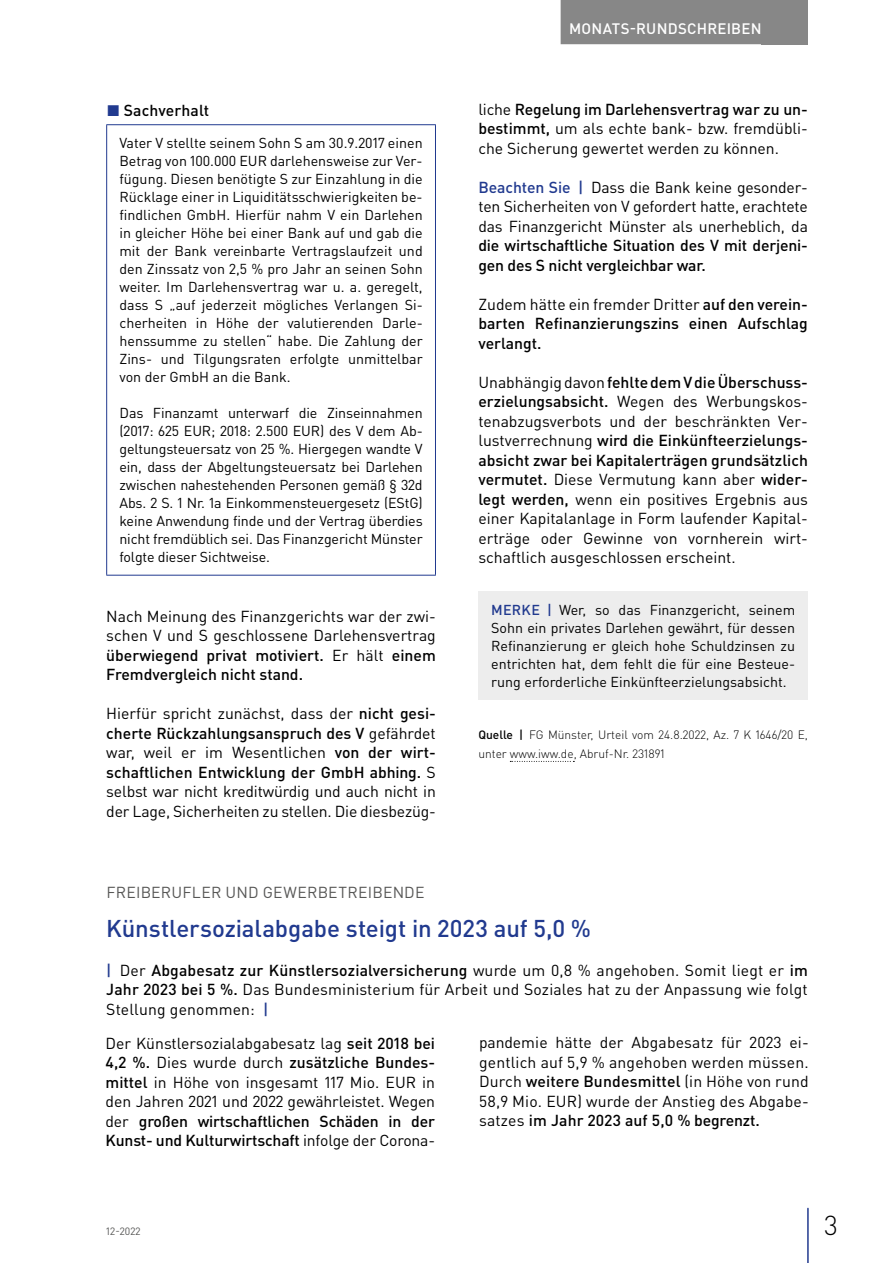
<style>
.page{position:relative;width:893px;height:1263px;background:#fff}
.page>*{position:absolute;margin:0;border:0;box-sizing:border-box;transform-origin:0 0}
.t1{font:300 27px "DIN Pro";color:#000}
.t2{font:500 24px "DIN Pro";letter-spacing:-.005em;color:#213a8f}
.t3{font:15.75px/19.5px "DIN Pro";color:#000;text-align:justify}
.t4{font:500 15.75px/19.5px "DIN Pro";letter-spacing:-.01em;color:#000}
.t5{font:15.75px "DIN Pro";letter-spacing:.015em;color:#575756}
.t6{font:500 15px "DIN Pro";letter-spacing:.015em;color:#fff}
.t7{font:14.25px/18px "DIN Pro";color:#000;text-align:justify}
.t8{font:300 12px/19.5px "DIN Pro";color:#000}
.t9{font:10.5px "DIN Pro";color:#575756}
.s1{color:#213a8f}
.s2{font-weight:500}
.s3{font-weight:500;color:#213a8f}
.s4{font-weight:400}
</style>
<div class="page">
<div style="left:762px;top:0;width:46px;height:44px;background:#878787"></div>
<hr style="left:807px;top:1208px;width:2px;height:55px;background:#213a8f">
<div style="left:561px;top:0;width:209px;height:44px;background:#878787"></div>
<hr style="left:106px;top:124px;width:330px;height:1px;background:#213a8f">
<hr style="left:106px;top:125px;width:1px;height:450px;background:#213a8f">
<hr style="left:435px;top:125px;width:1px;height:450px;background:#213a8f">
<hr style="left:106px;top:575px;width:330px;height:1px;background:#213a8f">
<svg style="left:510px;top:761px;width:64px;height:1px"></svg>
<div style="left:478px;top:591px;width:330px;height:108px;background:#ededed"></div>
<p class="t4" style="left:107px;top:100px;width:104px"><span class="s1">◼</span> Sachverhalt</p>
<p class="t7" style="left:119px;top:134px;width:305px">Vater V stellte seinem Sohn S am 30.9.2017 einen Betrag von 100.000 EUR darlehensweise zur Ver&shy;fügung. Diesen benötigte S zur Einzahlung in die Rücklage einer in Liquiditätsschwierigkeiten be&shy;findlichen GmbH. Hierfür nahm V ein Darlehen in gleicher Höhe bei einer Bank auf und gab die mit der Bank vereinbarte Vertragslaufzeit und den Zinssatz von 2,5 % pro Jahr an seinen Sohn weiter. Im Darlehensvertrag war u. a. geregelt, dass S „auf jederzeit mögliches Verlangen Si&shy;cherheiten in Höhe der valutierenden Darle&shy;henssumme zu stellen“ habe. Die Zahlung der Zins- und Tilgungsraten erfolgte unmittelbar von der GmbH an die Bank.</p>
<p class="t7" style="left:119px;top:404px;width:305px">Das Finanzamt unterwarf die Zinseinnahmen (2017: 625 EUR; 2018: 2.500 EUR) des V dem Ab&shy;geltungsteuersatz von 25 %. Hiergegen wandte V ein, dass der Abgeltungsteuersatz bei Darlehen zwischen nahestehenden Personen gemäß § 32d Abs. 2 S. 1 Nr. 1a Einkommensteuergesetz (EStG) keine Anwendung finde und der Vertrag überdies nicht fremdüblich sei. Das Finanzgericht Münster folgte dieser Sichtweise.</p>
<p class="t3" style="left:106px;top:606px;width:331px">Nach Meinung des Finanzgerichts war der zwi&shy;schen V und S geschlossene Darlehensvertrag <span class="s2">überwiegend privat motiviert.</span> Er hält <span class="s2">einem Fremdvergleich nicht stand.</span></p>
<p class="t3" style="left:106px;top:703px;width:331px">Hierfür spricht zunächst, dass der <span class="s2">nicht gesi&shy;cherte Rückzahlungsanspruch des V</span> gefährdet war, weil er im Wesentlichen <span class="s2">von der wirt&shy;schaftlichen Entwicklung der GmbH abhing.</span> S selbst war nicht kreditwürdig und auch nicht in der Lage, Sicherheiten zu stellen. Die diesbezüg-</p>
<p class="t6" style="left:569px;top:18px;width:194px">MONATS-RUNDSCHREIBEN</p>
<p class="t3" style="left:478px;top:99px;width:331px">liche <span class="s2">Regelung im Darlehensvertrag war zu un&shy;bestimmt,</span> um als echte bank- bzw. fremdübli&shy;che Sicherung gewertet werden zu können.</p>
<p class="t3" style="left:478px;top:177px;width:331px"><span class="s3">Beachten Sie |</span> Dass die Bank keine gesonder&shy;ten Sicherheiten von V gefordert hatte, erachtete das Finanzgericht Münster als unerheblich, da</p>
<p class="t4" style="left:478px;top:235px;width:331px">die wirtschaftliche Situation des V mit derjeni&shy;gen des S nicht vergleichbar war.</p>
<p class="t4" style="left:478px;top:294px;width:331px;text-align:justify"><span class="s4">Zudem hätte ein fremder Dritter</span> auf den verein&shy;barten Refinanzierungszins einen Aufschlag verlangt.</p>
<p class="t3" style="left:478px;top:372px;width:331px;text-align:left">Unabhängig davon <span class="s2">fehlte dem V die Überschuss&shy;erzielungsabsicht.</span> Wegen des Werbungskos&shy;tenabzugsverbots und der beschränkten Ver&shy;lustverrechnung <span class="s2">wird die Einkünfteerzielungs&shy;absicht zwar bei Kapitalerträgen grundsätzlich vermutet.</span> Diese Vermutung kann aber <span class="s2">wider&shy;legt werden,</span> wenn ein positives Ergebnis aus einer Kapitalanlage in Form laufender Kapital&shy;erträge oder Gewinne von vornherein wirt&shy;schaftlich ausgeschlossen erscheint.</p>
<p class="t7" style="left:491px;top:600px;width:306px"><span class="s3">MERKE |</span> Wer, so das Finanzgericht, seinem Sohn ein privates Darlehen gewährt, für dessen Refinanzierung er gleich hohe Schuldzinsen zu entrichten hat, dem fehlt die für eine Besteue&shy;rung erforderliche Einkünfteerzielungsabsicht.</p>
<p class="t8" style="left:478px;top:724px;width:331px"><span class="s2">Quelle |</span> FG Münster, Urteil vom 24.8.2022, Az. 7 K 1646/20 E, unter www.iww.de, Abruf-Nr. 231891</p>
<p class="t5" style="left:106px;top:881px;width:320px">FREIBERUFLER UND GEWERBETREIBENDE</p>
<h2 class="t2" style="left:106px;top:912px;width:486px">Künstlersozialabgabe steigt in 2023 auf 5,0 %</h2>
<p class="t3" style="left:106px;top:960px;width:703px"><span class="s3">|</span> Der <span class="s2">Abgabesatz zur Künstlersozialversicherung</span> wurde um 0,8 % angehoben. Somit liegt er <span class="s2">im Jahr 2023 bei 5 %.</span> Das Bundesministerium für Arbeit und Soziales hat zu der Anpassung wie folgt Stellung genommen: <span class="s3">|</span></p>
<p class="t3" style="left:106px;top:1033px;width:331px">Der Künstlersozialabgabesatz lag <span class="s2">seit 2018 bei 4,2 %.</span> Dies wurde durch <span class="s2">zusätzliche Bundes&shy;mittel</span> in Höhe von insgesamt 117 Mio. EUR in den Jahren 2021 und 2022 gewährleistet. Wegen der <span class="s2">großen wirtschaftlichen Schäden in der Kunst- und Kulturwirtschaft</span> infolge der Corona-</p>
<p class="t3" style="left:479px;top:1032px;width:331px">pandemie hätte der Abgabesatz für 2023 ei&shy;gentlich auf 5,9 % angehoben werden müssen.<br>Durch <span class="s2">weitere Bundesmittel</span> (in Höhe von rund 58,9 Mio. EUR) wurde der Anstieg des Abgabe&shy;satzes <span class="s2">im Jahr 2023 auf 5,0 % begrenzt.</span></p>
<p class="t9" style="left:106px;top:1224px;width:36px">12-2022</p>
<h1 class="t1" style="left:824px;top:1207px;width:15px">3</h1>
</div>
